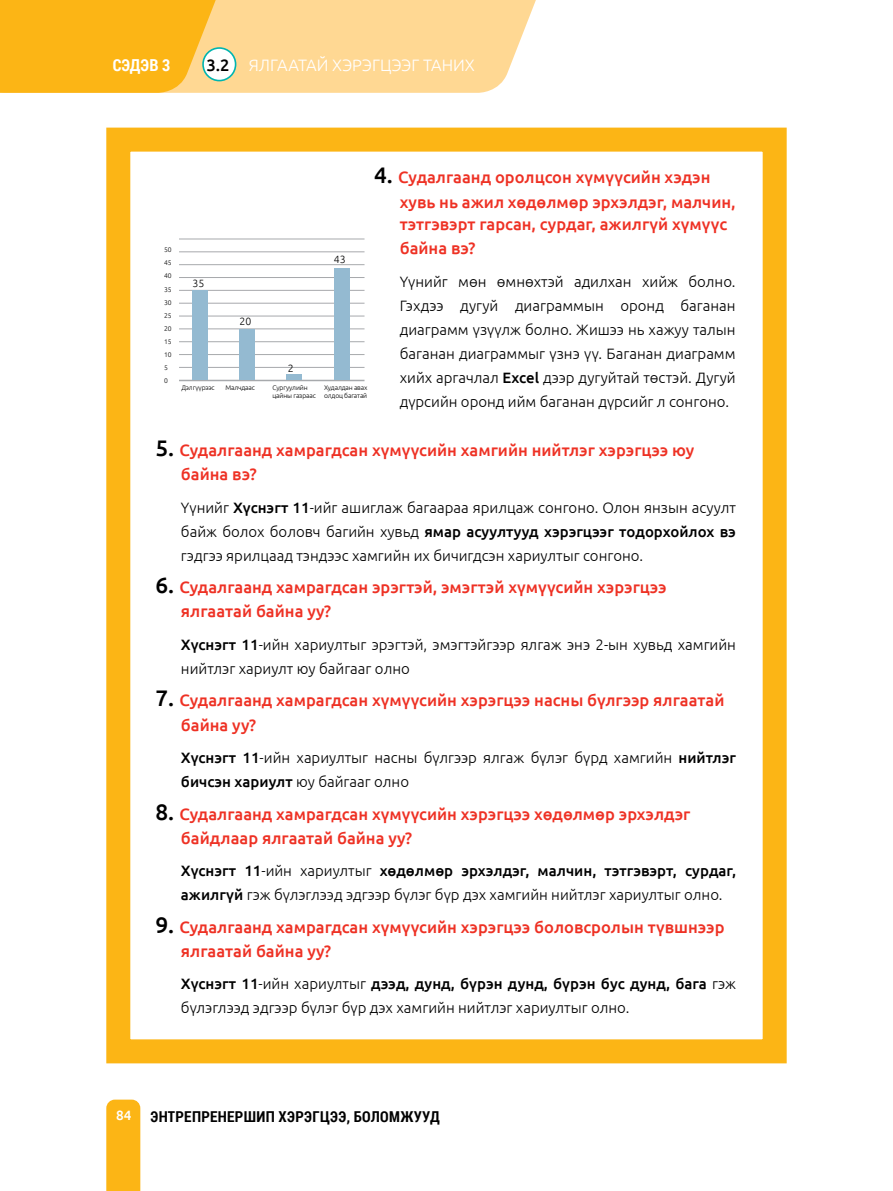
<style>
.page{position:relative;width:893px;height:1191px;background:#fff}
.page>*{position:absolute;margin:0;border:0;box-sizing:border-box;transform-origin:0 0}
.t1{font:500 16.5px/24px "Ubuntu";color:#ee3124}
.t2{font:300 16.5px "Ubuntu";color:#fff}
.t3{font:700 16.5px "Roboto Condensed";color:#fff}
.t4{font:300 15px/24px "Ubuntu";color:#000}
.t5{font:700 15px "Roboto Condensed";letter-spacing:.02em;color:#000}
.t6{font:500 13.5px "Ubuntu";color:#fff}
.t7{font:300 10.5px "Ubuntu";color:#000}
.t8{font:300 6.75px/13px "Ubuntu";letter-spacing:-.02em;color:#000}
.s1{font-weight:500;color:#000}
.s2{font-size:22.5px;color:#000}
.s3{font-weight:500}
</style>
<div class="page">
<div style="left:106px;top:128px;width:681px;height:935px;border:24px solid #fcb515"></div>
<hr style="left:179px;top:380px;width:185px;height:1px;background:#a7a9ac">
<hr style="left:179px;top:367px;width:185px;height:1px;background:#a7a9ac">
<hr style="left:179px;top:354px;width:185px;height:1px;background:#a7a9ac">
<hr style="left:179px;top:341px;width:185px;height:1px;background:#a7a9ac">
<hr style="left:179px;top:328px;width:185px;height:1px;background:#a7a9ac">
<hr style="left:179px;top:316px;width:185px;height:1px;background:#a7a9ac">
<hr style="left:179px;top:303px;width:185px;height:1px;background:#a7a9ac">
<hr style="left:179px;top:290px;width:185px;height:1px;background:#a7a9ac">
<hr style="left:179px;top:277px;width:185px;height:1px;background:#a7a9ac">
<hr style="left:179px;top:264px;width:185px;height:1px;background:#a7a9ac">
<hr style="left:179px;top:251px;width:185px;height:1px;background:#a7a9ac">
<hr style="left:179px;top:239px;width:185px;height:1px;background:#a7a9ac">
<div style="left:192px;top:290px;width:16px;height:90px;background:#94bad1"></div>
<div style="left:239px;top:329px;width:16px;height:51px;background:#94bad1"></div>
<div style="left:334px;top:269px;width:15px;height:111px;background:#94bad1"></div>
<div style="left:287px;top:374px;width:15px;height:6px;background:#94bad1"></div>
<svg style="left:216px;top:0;width:320px;height:93px;background:#feda99"></svg>
<div style="left:203px;top:48px;width:33px;height:33px;background:#fff;border-radius:50%"></div>
<div style="left:202px;top:47px;width:34px;height:34px;border:2px solid #00b5b0;border-radius:50%"></div>
<svg style="left:0;top:0;width:216px;height:93px;background:#fbb822"></svg>
<div style="left:106px;top:1099px;width:34px;height:92px;background:#fcb515"></div>
<p class="t3" style="left:113px;top:53px;width:59px">СЭДЭВ 3</p>
<p class="t2" style="left:207px;top:55px;width:270px"><span class="s1">3.2</span> ЯЛГААТАЙ ХЭРЭГЦЭЭГ ТАНИХ</p>
<p class="t1" style="left:400px;top:165px;width:337px;text-indent:-26px"><span class="s2">4.</span> Судалгаанд оролцсон хүмүүсийн хэдэн хувь нь ажил хөдөлмөр эрхэлдэг, малчин,</p>
<p class="t1" style="left:400px;top:211px;width:329px">тэтгэвэрт гарсан, сурдаг, ажилгүй хүмүүс байна вэ?</p>
<p class="t4" style="left:400px;top:269px;width:337px;text-align:justify">Үүнийг мөн өмнөхтэй адилхан хийж болно.<br>Гэхдээ дугуй диаграммын оронд баганан диаграмм үзүүлж болно. Жишээ нь хажуу талын баганан диаграммыг үзнэ үү. Баганан диаграмм хийх аргачлал <span class="s3">Excel</span> дээр дугуйтай төстэй. Дугуй дүрсийн оронд ийм баганан дүрсийг л сонгоно.</p>
<p class="t1" style="left:181px;top:438px;width:515px;text-indent:-26px"><span class="s2">5.</span> Судалгаанд хамрагдсан хүмүүсийн хамгийн нийтлэг хэрэгцээ юу байна вэ?</p>
<p class="t4" style="left:181px;top:495px;width:556px;text-align:justify">Үүнийг <span class="s3">Хүснэгт 11</span>-ийг ашиглаж багаараа ярилцаж сонгоно. Олон янзын асуулт байж болох боловч багийн хувьд <span class="s3">ямар асуултууд хэрэгцээг тодорхойлох вэ </span>гэдгээ ярилцаад тэндээс хамгийн их бичигдсэн хариултыг сонгоно.</p>
<p class="t1" style="left:181px;top:575px;width:487px;text-indent:-26px"><span class="s2">6.</span> Судалгаанд хамрагдсан эрэгтэй, эмэгтэй хүмүүсийн хэрэгцээ ялгаатай байна уу?</p>
<p class="t4" style="left:181px;top:632px;width:556px"><span class="s3">Хүснэгт 11</span>-ийн хариултыг эрэгтэй, эмэгтэйгээр ялгаж энэ 2-ын хувьд хамгийн нийтлэг хариулт юу байгааг олно</p>
<p class="t1" style="left:181px;top:688px;width:545px;text-indent:-26px"><span class="s2">7.</span> Судалгаанд хамрагдсан хүмүүсийн хэрэгцээ насны бүлгээр ялгаатай байна уу?</p>
<p class="t4" style="left:181px;top:745px;width:556px"><span class="s3">Хүснэгт 11</span>-ийн хариултыг насны бүлгээр ялгаж бүлэг бүрд хамгийн <span class="s3">нийтлэг бичсэн хариулт</span> юу байгааг олно</p>
<p class="t1" style="left:181px;top:801px;width:511px;text-indent:-26px"><span class="s2">8.</span> Судалгаанд хамрагдсан хүмүүсийн хэрэгцээ хөдөлмөр эрхэлдэг байдлаар ялгаатай байна уу?</p>
<p class="t4" style="left:181px;top:858px;width:556px"><span class="s3">Хүснэгт 11</span>-ийн хариултыг <span class="s3">хөдөлмөр эрхэлдэг, малчин, тэтгэвэрт, сурдаг, ажилгүй</span> гэж бүлэглээд эдгээр бүлэг бүр дэх хамгийн нийтлэг хариултыг олно.</p>
<p class="t1" style="left:181px;top:914px;width:545px;text-indent:-26px"><span class="s2">9.</span> Судалгаанд хамрагдсан хүмүүсийн хэрэгцээ боловсролын түвшнээр ялгаатай байна уу?</p>
<p class="t4" style="left:181px;top:971px;width:556px"><span class="s3">Хүснэгт 11</span>-ийн хариултыг <span class="s3">дээд, дунд, бүрэн дунд, бүрэн бус дунд, бага</span> гэж бүлэглээд эдгээр бүлэг бүр дэх хамгийн нийтлэг хариултыг олно.</p>
<p class="t8" style="left:164px;top:243px;width:9px">50<br>45<br>40<br>35<br>30<br>25<br>20<br>15<br>10<br>5<br>0</p>
<p class="t7" style="left:334px;top:253px;width:13px">43</p>
<p class="t7" style="left:192px;top:276px;width:13px">35</p>
<p class="t7" style="left:240px;top:315px;width:13px">20</p>
<p class="t7" style="left:288px;top:362px;width:7px">2</p>
<p class="t8" style="left:225px;top:381px;width:31px">Малчдаас</p>
<p class="t8" style="left:273px;top:384px;width:45px;line-height:7.5px">Сургуулийн цайны газраас</p>
<p class="t8" style="left:324px;top:384px;width:45px;line-height:7.5px">Худалдан авах олдоц багатай</p>
<p class="t8" style="left:181px;top:381px;width:35px">Дэлгүүрээс</p>
<p class="t6" style="left:116px;top:1106px;width:17px">84</p>
<p class="t5" style="left:151px;top:1106px;width:291px">ЭНТРЕПРЕНЕРШИП ХЭРЭГЦЭЭ, БОЛОМЖУУД</p>
</div>
